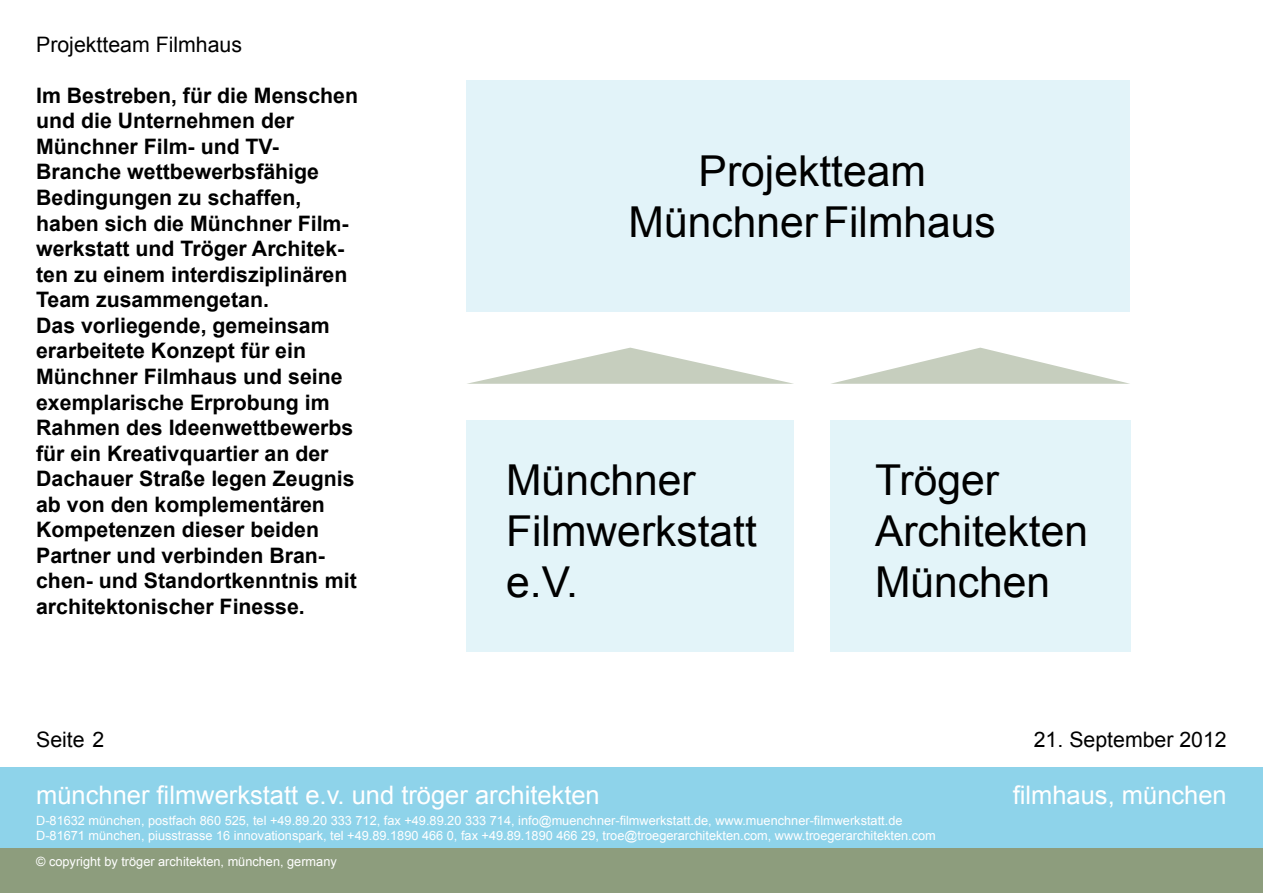
<style>
.page{position:relative;width:1263px;height:893px;background:#fff}
.page>*{position:absolute;margin:0;border:0;box-sizing:border-box;transform-origin:0 0}
.t1{font:42.6px/51.2px "Arial";color:#000}
.t2{font:25.5px "Arial";color:#fff}
.t3{font:700 21.3px/25.5px "Arial";color:#000}
.t4{font:21.3px "Arial";color:#000}
.t5{font:12.75px/15.3px "Arial";color:#fff}
</style>
<div class="page">
<div style="left:466px;top:80px;width:664px;height:231px;background:#e2f3f9"></div>
<div style="left:466px;top:420px;width:328px;height:232px;background:#e3f4f9"></div>
<svg style="left:831px;top:348px;width:299px;height:36px"></svg>
<div style="left:830px;top:420px;width:300px;height:232px;background:#e3f4f9"></div>
<svg style="left:467px;top:348px;width:326px;height:36px"></svg>
<div style="left:0;top:767px;width:1263px;height:81px;background:#8ed3ea"></div>
<div style="left:0;top:848px;width:1263px;height:45px;background:#8d9d7d"></div>
<p class="t4" style="left:36px;top:30px;width:207px">Projektteam Filmhaus</p>
<p class="t3" style="left:36px;top:83px;width:323px">Im Bestreben, für die Menschen und die Unternehmen der<br>Münchner Film- und TV-<br>Branche wettbewerbsfähige<br>Bedingungen zu schaffen, haben sich die Münchner Film&shy;werkstatt und Tröger Architek&shy;ten zu einem interdisziplinären<br>Team zusammengetan.<br>Das vorliegende, gemeinsam erarbeitete Konzept für ein<br>Münchner Filmhaus und seine exemplarische Erprobung im<br>Rahmen des Ideenwettbewerbs für ein Kreativquartier an der<br>Dachauer Straße legen Zeugnis ab von den komplementären<br>Kompetenzen dieser beiden<br>Partner und verbinden Bran&shy;chen- und Standortkenntnis mit architektonischer Finesse.</p>
<h1 class="t1" style="left:629px;top:145px;width:369px;text-align:center">Projektteam<br>Münchner Filmhaus</h1>
<h1 class="t1" style="left:506px;top:454px;width:252px">Münchner<br>Filmwerkstatt e.V.</h1>
<h1 class="t1" style="left:875px;top:454px;width:215px">Tröger<br>Architekten<br>München</h1>
<p class="t4" style="left:36px;top:726px;width:70px">Seite 2</p>
<p class="t2" style="left:36px;top:778px;width:565px">münchner filmwerkstatt e.v. und tröger architekten</p>
<p class="t5" style="left:36px;top:812px;width:901px">D-81632 münchen, postfach 860 525, tel +49.89.20 333 712, fax +49.89.20 333 714, info@muenchner-filmwerkstatt.de, www.muenchner-filmwerkstatt.de<br>D-81671 münchen, piusstrasse 16 innovationspark, tel +49.89.1890 466 0, fax +49.89.1890 466 29, troe@troegerarchitekten.com, www.troegerarchitekten.com</p>
<p class="t5" style="left:36px;top:854px;width:302px">© copyright by tröger architekten, münchen, germany</p>
<p class="t4" style="left:1034px;top:725px;width:194px">21. September 2012</p>
<p class="t2" style="left:1013px;top:778px;width:215px">filmhaus, münchen</p>
</div>
